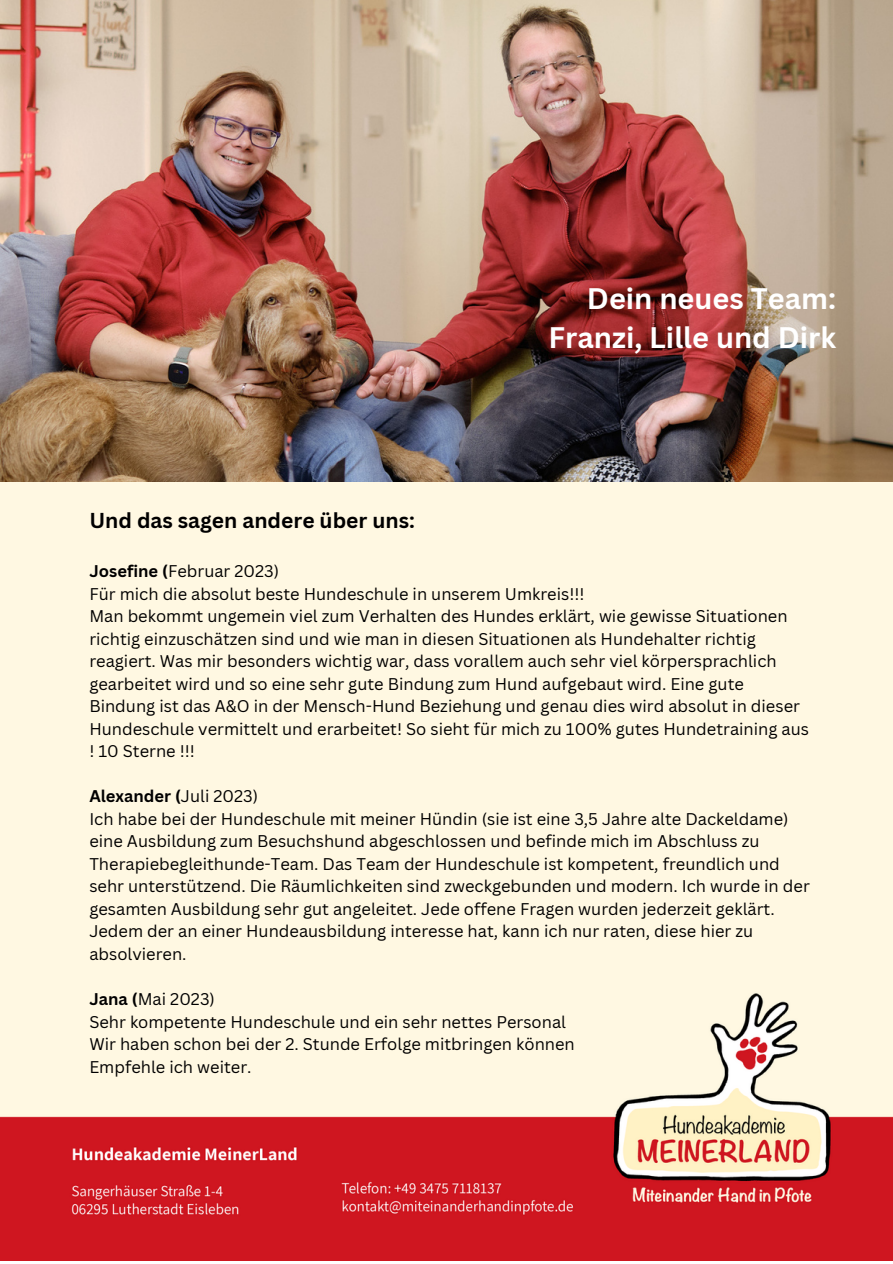
<style>
.page{position:relative;width:893px;height:1264px;background:#fff}
.page>*{position:absolute;margin:0;border:0;box-sizing:border-box;transform-origin:0 0}
.t1{font:700 28.95px "Canva Sans";color:#fff}
.t2{font:700 21px "Canva Sans";color:#000}
.t3{font:16.5px/22.5px "Canva Sans";color:#000}
.t4{font:700 16.5px "Canva Sans";color:#000}
.s1{font-weight:700}
.s2{font-weight:400}
</style>
<div class="page">
<img style="left:0;top:482px;width:892px;height:777px">
<img style="left:0;top:0;width:892px;height:482px">
<p class="t1" style="left:587px;top:278px;width:250px">Dein neues Team:</p>
<p class="t1" style="left:548px;top:317px;width:289px">Franzi, Lille und Dirk</p>
<p class="t2" style="left:89px;top:505px;width:327px">Und das sagen andere über uns:</p>
<p class="t3" style="left:89px;top:559px;width:191px"><span class="s1">Josefine (</span>Februar 2023)</p>
<p class="t3" style="left:89px;top:582px;width:496px">Für mich die absolut beste Hundeschule in unserem Umkreis!!!</p>
<p class="t3" style="left:89px;top:604px;width:721px">Man bekommt ungemein viel zum Verhalten des Hundes erklärt, wie gewisse Situationen richtig einzuschätzen sind und wie man in diesen Situationen als Hundehalter richtig reagiert. Was mir besonders wichtig war, dass vorallem auch sehr viel körpersprachlich gearbeitet wird und so eine sehr gute Bindung zum Hund aufgebaut wird. Eine gute Bindung ist das A&amp;O in der Mensch-Hund Beziehung und genau dies wird absolut in dieser Hundeschule vermittelt und erarbeitet! So sieht für mich zu 100% gutes Hundetraining aus ! 10 Sterne !!!</p>
<p class="t4" style="left:89px;top:784px;width:170px">Alexander (<span class="s2">Juli 2023)</span></p>
<p class="t3" style="left:89px;top:807px;width:722px">Ich habe bei der Hundeschule mit meiner Hündin (sie ist eine 3,5 Jahre alte Dackeldame) eine Ausbildung zum Besuchshund abgeschlossen und befinde mich im Abschluss zu Therapiebegleithunde-Team. Das Team der Hundeschule ist kompetent, freundlich und sehr unterstützend. Die Räumlichkeiten sind zweckgebunden und modern. Ich wurde in der gesamten Ausbildung sehr gut angeleitet. Jede offene Fragen wurden jederzeit geklärt.<br>Jedem der an einer Hundeausbildung interesse hat, kann ich nur raten, diese hier zu absolvieren.</p>
<p class="t3" style="left:89px;top:987px;width:127px"><span class="s1">Jana (</span>Mai 2023)</p>
<p class="t3" style="left:89px;top:1009px;width:478px">Sehr kompetente Hundeschule und ein sehr nettes Personal</p>
<p class="t3" style="left:89px;top:1032px;width:487px">Wir haben schon bei der 2. Stunde Erfolge mitbringen können</p>
<p class="t3" style="left:89px;top:1054px;width:164px">Empfehle ich weiter.</p>
</div>
